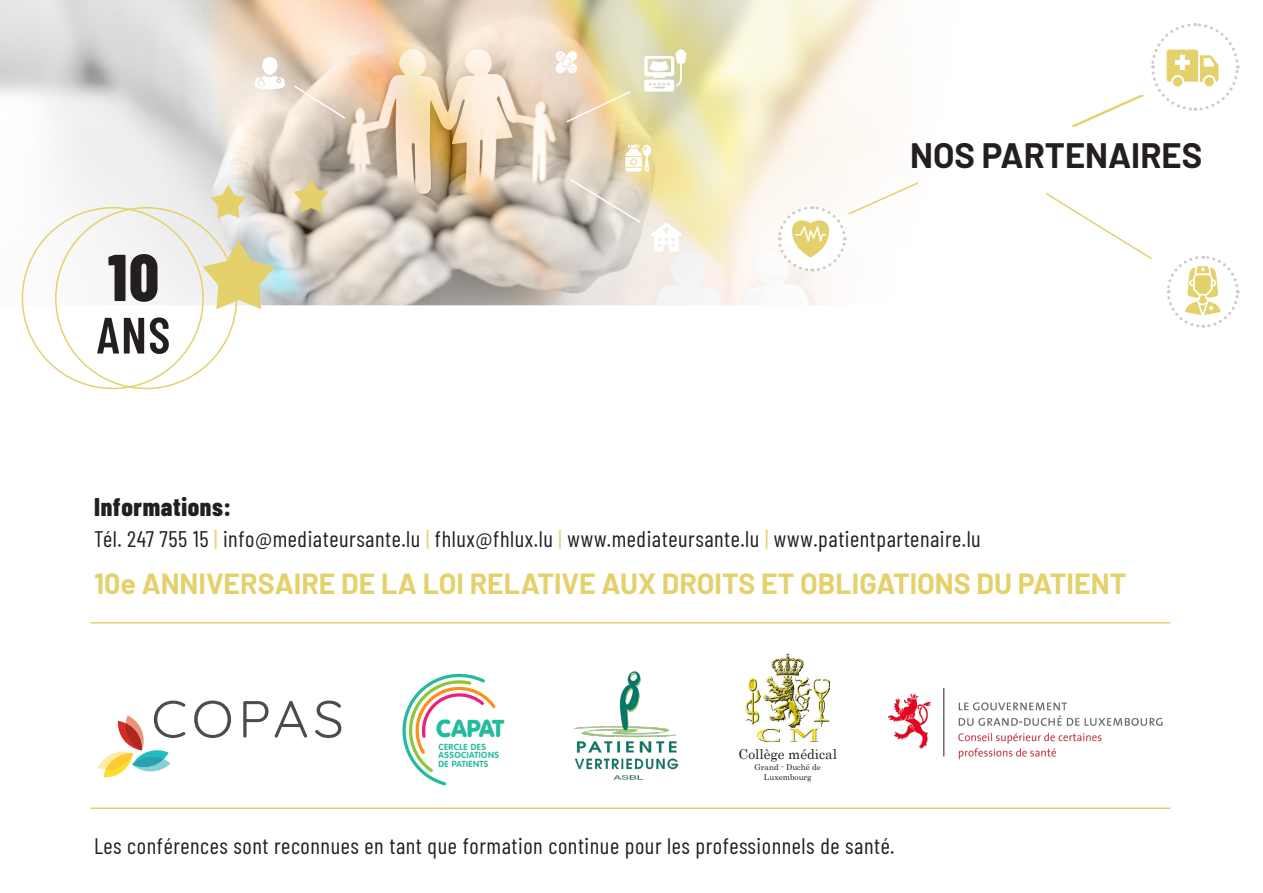
<style>
.page{position:relative;width:1263px;height:893px;background:#fff}
.page>*{position:absolute;margin:0;border:0;box-sizing:border-box;transform-origin:0 0}
.t1{font:800 66px "Barlow Condensed";color:#231f20}
.t2{font:600 51px "Barlow Condensed";color:#231f20}
.t3{font:700 34.5px "Barlow";color:#231f20}
.t4{font:700 28.5px "Barlow";color:#e4d16b}
.t5{font:800 25.5px "Barlow Condensed";letter-spacing:.025em;color:#231f20}
.t6{font:900 24.15px "VAG Rounded Next";letter-spacing:-.035em;color:#24bb9d}
.t7{font:22.5px "Barlow Condensed";letter-spacing:.025em;color:#231f20}
.t8{font:13.5px "Century";color:#231f20}
.t9{font:700 8.7px/8.7px "VAG Rounded Next";letter-spacing:.05em;color:#24bb9d}
.t10{font:8.1px/9.8px "Century";color:#231f20;text-align:center}
.s1{color:#e4d16b}
</style>
<div class="page">
<img style="left:0;top:0;width:1171px;height:809px">
<svg style="left:203px;top:240px;width:72px;height:69px;background:#ded9a7"></svg>
<svg style="left:211px;top:185px;width:35px;height:33px"></svg>
<svg style="left:294px;top:179px;width:35px;height:34px"></svg>
<svg style="left:644px;top:49px;width:43px;height:43px"></svg>
<svg style="left:651px;top:223px;width:30px;height:29px"></svg>
<svg style="left:555px;top:51px;width:22px;height:23px"></svg>
<svg style="left:292px;top:84px;width:55px;height:36px;background:#e9daca"></svg>
<svg style="left:565px;top:90px;width:67px;height:34px;background:#ebd7ae"></svg>
<svg style="left:569px;top:178px;width:73px;height:46px;background:#d4cdc2"></svg>
<svg style="left:255px;top:57px;width:30px;height:32px"></svg>
<svg style="left:625px;top:145px;width:26px;height:27px"></svg>
<svg style="left:1044px;top:191px;width:109px;height:70px"></svg>
<svg style="left:1165px;top:254px;width:75px;height:75px"></svg>
<svg style="left:1070px;top:22px;width:170px;height:106px"></svg>
<hr style="left:90px;top:807px;width:1080px;height:2px;background:#e4d16b">
<hr style="left:90px;top:622px;width:1080px;height:1px;background:#e4d16b">
<svg style="left:394px;top:670px;width:104px;height:116px"></svg>
<svg style="left:98px;top:701px;width:87px;height:76px"></svg>
<svg style="left:194px;top:701px;width:37px;height:37px"></svg>
<svg style="left:243px;top:701px;width:26px;height:36px"></svg>
<svg style="left:275px;top:701px;width:32px;height:37px"></svg>
<svg style="left:315px;top:701px;width:26px;height:37px"></svg>
<svg style="left:776px;top:181px;width:144px;height:92px"></svg>
<img style="left:563px;top:660px;width:131px;height:134px">
<img style="left:746px;top:654px;width:84px;height:88px">
<img style="left:883px;top:689px;width:281px;height:74px">
<p class="t1" style="left:108px;top:231px;width:53px">10</p>
<p class="t2" style="left:97px;top:299px;width:75px">ANS</p>
<p class="t3" style="left:910px;top:130px;width:294px">NOS PARTENAIRES</p>
<p class="t5" style="left:94px;top:489px;width:139px">Informations:</p>
<p class="t7" style="left:94px;top:523px;width:888px">Tél. 247 755 15 <span class="s1">|</span> info@mediateursante.lu <span class="s1">|</span> fhlux@fhlux.lu <span class="s1">|</span> www.mediateursante.lu <span class="s1">|</span> www.patientpartenaire.lu</p>
<p class="t4" style="left:94px;top:563px;width:1034px">10e ANNIVERSAIRE DE LA LOI RELATIVE AUX DROITS ET OBLIGATIONS DU PATIENT</p>
<p class="t6" style="left:436px;top:712px;width:69px">CAPAT</p>
<p class="t9" style="left:438px;top:742px;width:62px">CERCLE DES<br>ASSOCIATIONS<br>DE PATIENTS</p>
<p class="t8" style="left:738px;top:743px;width:100px">Collège médical</p>
<p class="t10" style="left:755px;top:762px;width:68px">Grand - Duché de<br>Luxembourg</p>
<p class="t7" style="left:94px;top:830px;width:802px">Les conférences sont reconnues en tant que formation continue pour les professionnels de santé.</p>
</div>
